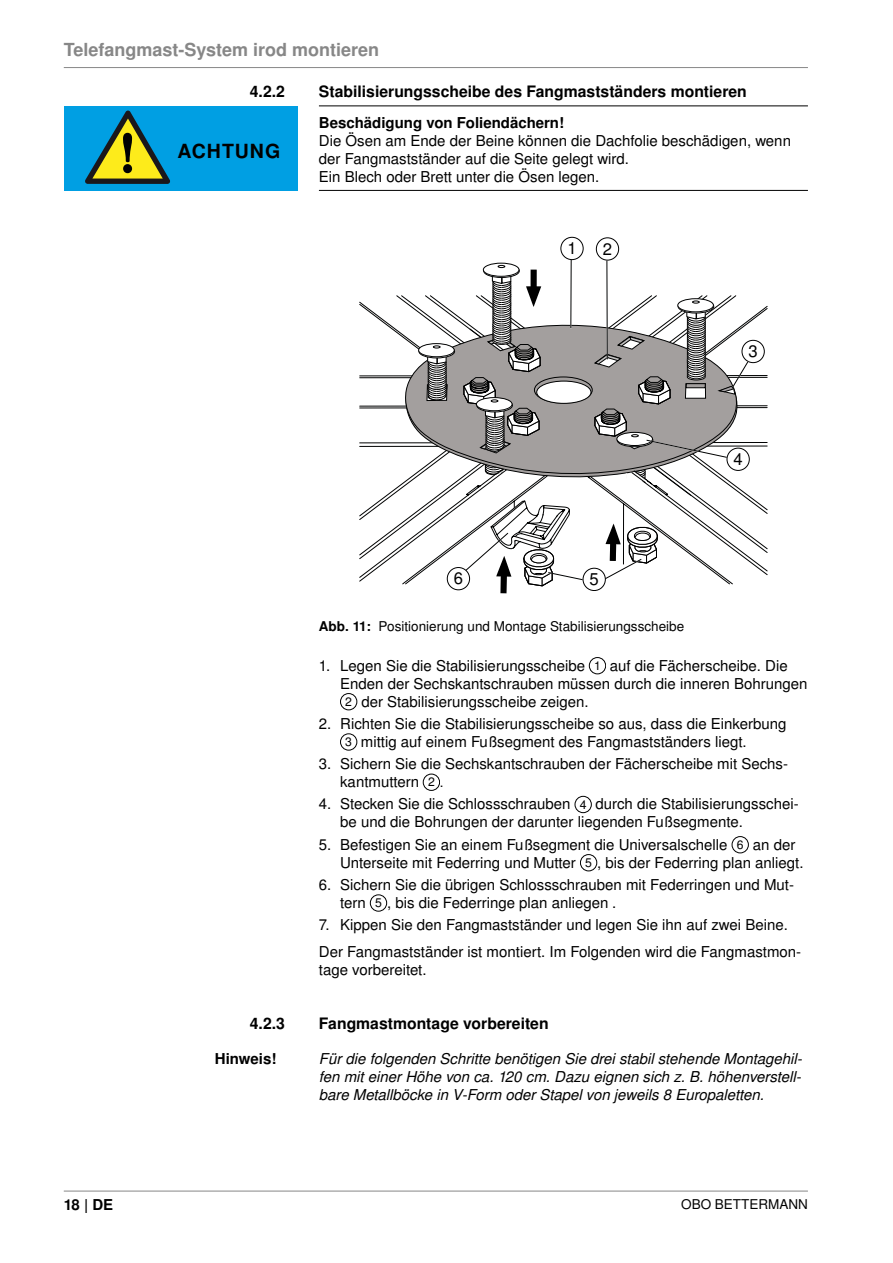
<style>
.page{position:relative;width:893px;height:1263px;background:#fff}
.page>*{position:absolute;margin:0;border:0;box-sizing:border-box;transform-origin:0 0}
.t1{font:700 19.5px "Nimbus San LOT";letter-spacing:.05em;color:#000}
.t2{font:700 18px "Nimbus San LOT";color:#878787}
.t3{font:16.65px "Nimbus San LOT";color:#000}
.t4{font:700 15.75px "Nimbus San LOT";color:#000}
.t5{font:15px/18px "Nimbus San LOT";color:#000}
.t6{font:italic 15px/18px "Nimbus San LOT";color:#000;text-align:justify}
.t7{font:700 15px "Nimbus San LOT";color:#000}
.t8{font:13.5px "Nimbus San LOT";color:#000}
.s1{font-weight:700}
.s2{font-size:12.15px}
.s3{font-size:13.5px}
</style>
<div class="page">
<hr style="left:64px;top:67px;width:744px;height:1px;background:#878787">
<hr style="left:64px;top:1191px;width:744px;height:1px;background:#878787">
<hr style="left:319px;top:105px;width:489px;height:1px;background:#000">
<hr style="left:319px;top:190px;width:489px;height:1px;background:#000">
<svg style="left:359px;top:295px;width:408px;height:290px"></svg>
<svg style="left:405px;top:317px;width:58px;height:161px"></svg>
<div style="left:483px;top:263px;width:36px;height:14px;border:1px solid #010202;border-radius:50%"></div>
<div style="left:419px;top:345px;width:36px;height:13px;border:1px solid #010202;border-radius:50%"></div>
<div style="left:419px;top:344px;width:35px;height:13px;background:#fff;border-radius:50%"></div>
<div style="left:418px;top:343px;width:36px;height:14px;border:1px solid #010202;border-radius:50%"></div>
<svg style="left:433px;top:345px;width:8px;height:3px"></svg>
<svg style="left:427px;top:354px;width:20px;height:181px"></svg>
<hr style="left:571px;top:260px;width:1px;height:68px;background:#010202">
<div style="left:560px;top:237px;width:24px;height:23px;border:1px solid #000;border-radius:50%"></div>
<hr style="left:607px;top:261px;width:1px;height:98px;background:#010202">
<div style="left:596px;top:237px;width:23px;height:24px;border:1px solid #000;border-radius:50%"></div>
<div style="left:742px;top:340px;width:22px;height:23px;background:#fff;border-radius:50%"></div>
<div style="left:741px;top:340px;width:24px;height:23px;border:1px solid #000;border-radius:50%"></div>
<div style="left:447px;top:567px;width:23px;height:23px;background:#fff;border-radius:50%"></div>
<div style="left:447px;top:567px;width:23px;height:23px;border:1px solid #000;border-radius:50%"></div>
<svg style="left:463px;top:265px;width:287px;height:328px"></svg>
<div style="left:589px;top:657px;width:17px;height:17px;border:1px solid #000;border-radius:50%"></div>
<div style="left:340px;top:693px;width:17px;height:17px;border:1px solid #000;border-radius:50%"></div>
<div style="left:340px;top:733px;width:17px;height:17px;border:1px solid #000;border-radius:50%"></div>
<div style="left:423px;top:774px;width:17px;height:17px;border:1px solid #000;border-radius:50%"></div>
<div style="left:575px;top:796px;width:17px;height:17px;border:1px solid #000;border-radius:50%"></div>
<div style="left:732px;top:836px;width:17px;height:17px;border:1px solid #000;border-radius:50%"></div>
<div style="left:580px;top:854px;width:17px;height:17px;border:1px solid #000;border-radius:50%"></div>
<div style="left:370px;top:894px;width:17px;height:17px;border:1px solid #000;border-radius:50%"></div>
<div style="left:64px;top:106px;width:234px;height:85px;background:#009fe3"></div>
<svg style="left:85px;top:111px;width:85px;height:73px"></svg>
<p class="t2" style="left:64px;top:39px;width:317px">Telefangmast-System irod montieren</p>
<p class="t4" style="left:250px;top:82px;width:37px">4.2.2</p>
<p class="t4" style="left:319px;top:82px;width:429px">Stabilisierungsscheibe des Fangmastständers montieren</p>
<p class="t7" style="left:319px;top:113px;width:247px">Beschädigung von Foliendächern!</p>
<p class="t5" style="left:319px;top:132px;width:474px">Die Ösen am Ende der Beine können die Dachfolie beschädigen, wenn der Fangmastständer auf die Seite gelegt wird.<br>Ein Blech oder Brett unter die Ösen legen.</p>
<h1 class="t1" style="left:177px;top:140px;width:104px">ACHTUNG</h1>
<p class="t3" style="left:567px;top:238px;width:11px">1</p>
<p class="t3" style="left:603px;top:239px;width:11px">2</p>
<p class="t3" style="left:748px;top:341px;width:11px">3</p>
<p class="t3" style="left:733px;top:449px;width:11px">4</p>
<p class="t3" style="left:454px;top:568px;width:11px">6</p>
<p class="t3" style="left:590px;top:569px;width:11px">5</p>
<p class="t8" style="left:319px;top:618px;width:367px"><span class="s1">Abb. 11:</span> Positionierung und Montage Stabilisierungsscheibe</p>
<p class="t5" style="left:319px;top:657px;width:470px">1. Legen Sie die Stabilisierungsscheibe <span class="s2">1</span> auf die Fächerscheibe. Die</p>
<p class="t5" style="left:340px;top:675px;width:469px">Enden der Sechskantschrauben müssen durch die inneren Bohrungen</p>
<p class="t5" style="left:345px;top:693px;width:245px"><span class="s2">2</span> der Stabilisierungsscheibe zeigen.</p>
<p class="t5" style="left:345px;top:715px;width:443px;text-indent:-26px">2. Richten Sie die Stabilisierungsscheibe so aus, dass die Einkerbung<br><span class="s2">3</span> mittig auf einem Fußsegment des Fangmastständers liegt.</p>
<p class="t5" style="left:340px;top:755px;width:449px;text-indent:-21px">3. Sichern Sie die Sechskantschrauben der Fächerscheibe mit Sechs&shy;kantmuttern <span class="s2">2</span> <span class="s3">.</span></p>
<p class="t5" style="left:340px;top:795px;width:460px;text-indent:-21px">4. Stecken Sie die Schlossschrauben <span class="s2">4</span> durch die Stabilisierungsschei&shy;be und die Bohrungen der darunter liegenden Fußsegmente.</p>
<p class="t5" style="left:340px;top:836px;width:465px;text-indent:-21px">5. Befestigen Sie an einem Fußsegment die Universalschelle <span class="s2">6</span> an der<br>Unterseite mit Federring und Mutter <span class="s2">5</span> , bis der Federring plan anliegt.</p>
<p class="t5" style="left:340px;top:876px;width:455px;text-indent:-21px">6. Sichern Sie die übrigen Schlossschrauben mit Federringen und Mut&shy;tern <span class="s2">5</span> , bis die Federringe plan anliegen .</p>
<p class="t5" style="left:319px;top:912px;width:484px;line-height:26.5px">7. Kippen Sie den Fangmastständer und legen Sie ihn auf zwei Beine.<br>Der Fangmastständer ist montiert. Im Folgenden wird die Fangmastmon-</p>
<p class="t5" style="left:319px;top:961px;width:109px">tage vorbereitet.</p>
<p class="t4" style="left:250px;top:1014px;width:37px">4.2.3</p>
<p class="t4" style="left:319px;top:1014px;width:231px">Fangmastmontage vorbereiten</p>
<p class="t7" style="left:215px;top:1050px;width:63px">Hinweis!</p>
<p class="t6" style="left:319px;top:1050px;width:484px">Für die folgenden Schritte benötigen Sie drei stabil stehende Montagehil&shy;fen mit einer Höhe von ca. 120 cm. Dazu eignen sich z. B. höhenverstell&shy;bare Metallböcke in V-Form oder Stapel von jeweils 8 Europaletten.</p>
<p class="t7" style="left:64px;top:1196px;width:51px">18 | DE</p>
<p class="t8" style="left:681px;top:1196px;width:128px">OBO BETTERMANN</p>
</div>
